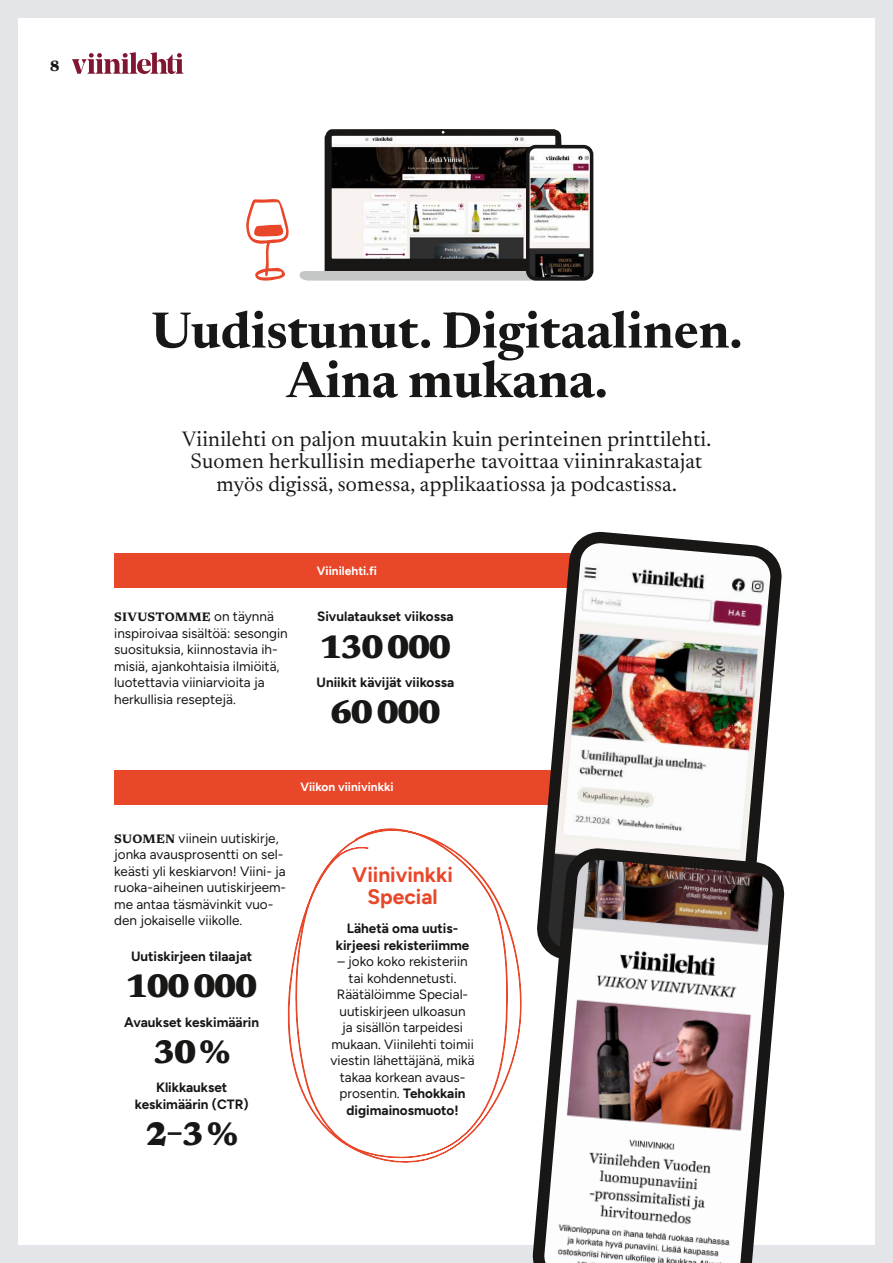
<style>
.page{position:relative;width:893px;height:1263px;background:#fff}
.page>*{position:absolute;margin:0;border:0;box-sizing:border-box;transform-origin:0 0}
.t1{font:700 51px/49.5px "Newsreader 36 pt";color:#181716;text-align:center}
.t2{font:800 33px "Newsreader";letter-spacing:-.06em;color:#181716}
.t3{font:21px/22.5px "Newsreader 36 pt";letter-spacing:.01em;color:#181716;text-align:center}
.t4{font:700 21px/22.5px "Figtree";color:#e9472a;text-align:center}
.t5{font:800 15px "Newsreader 36 pt";color:#181716}
.t6{font:13.5px/16.5px "Figtree";color:#181716}
.t7{font:700 13.5px/16.5px "Figtree";color:#181716;text-align:center}
.t8{font:700 12.3px "Newsreader";letter-spacing:.02em;color:#181716}
.t9{font:700 12px "Figtree";color:#fff}
.s1{font-family:"Figtree";font-weight:400;font-size:13.5px}
.s2{font-family:"Newsreader";font-weight:700;font-size:12.3px}
.s3{font-weight:700}
</style>
<div class="page">
<div style="left:0;top:0;width:893px;height:1263px;border:18px solid #e3e5e8"></div>
<svg style="left:72px;top:52px;width:112px;height:22px"></svg>
<svg style="left:287px;top:828px;width:235px;height:335px"></svg>
<div style="left:114px;top:554px;width:466px;height:34px;background:#e9472a"></div>
<div style="left:114px;top:770px;width:466px;height:34px;background:#e9472a"></div>
<img style="left:529px;top:531px;width:253px;height:311px">
<svg style="left:525px;top:842px;width:267px;height:421px"></svg>
<svg style="left:299px;top:129px;width:285px;height:152px"></svg>
<img style="left:531px;top:150px;width:57px;height:126px">
<div style="left:526px;top:145px;width:67px;height:136px;border:4px solid #181716;border-radius:8px"></div>
<svg style="left:246px;top:199px;width:43px;height:82px"></svg>
<p class="t5" style="left:50px;top:55px;width:11px">8</p>
<h1 class="t1" style="left:152px;top:302px;width:592px">Uudistunut. Digitaalinen.<br>Aina mukana.</h1>
<h3 class="t3" style="left:182px;top:426px;width:531px">Viinilehti on paljon muutakin kuin perinteinen printtilehti.<br>Suomen herkullisin mediaperhe tavoittaa viininrakastajat myös digissä, somessa, applikaatiossa ja podcastissa.</h3>
<p class="t8" style="left:114px;top:608px;width:161px">SIVUSTOMME <span class="s1">on täynnä</span></p>
<p class="t6" style="left:114px;top:625px;width:175px">inspiroivaa sisältöä: sesongin suosituksia, kiinnostavia ih&shy;misiä, ajankohtaisia ilmiöitä, luotettavia viiniarvioita ja herkullisia reseptejä.</p>
<p class="t9" style="left:317px;top:564px;width:62px">Viinilehti.fi</p>
<p class="t7" style="left:317px;top:608px;width:138px">Sivulataukset viikossa</p>
<h2 class="t2" style="left:319px;top:622px;width:133px">130 000</h2>
<p class="t7" style="left:316px;top:674px;width:139px">Uniikit kävijät viikossa</p>
<h2 class="t2" style="left:330px;top:687px;width:113px">60 000</h2>
<p class="t9" style="left:300px;top:780px;width:95px">Viikon viinivinkki</p>
<p class="t6" style="left:114px;top:830px;width:173px"><span class="s2">SUOMEN</span> viinein uutiskirje, jonka avausprosentti on sel&shy;keästi yli keskiarvon! Viini- ja ruoka-aiheinen uutiskirjeem&shy;me antaa täsmävinkit vuo&shy;den jokaiselle viikolle.</p>
<p class="t7" style="left:131px;top:948px;width:123px">Uutiskirjeen tilaajat</p>
<h2 class="t2" style="left:126px;top:961px;width:133px">100 000</h2>
<p class="t7" style="left:124px;top:1013px;width:136px">Avaukset keskimäärin</p>
<h2 class="t2" style="left:153px;top:1027px;width:79px">30 %</h2>
<p class="t7" style="left:135px;top:1079px;width:115px">Klikkaukset keskimäärin (CTR)</p>
<h2 class="t2" style="left:145px;top:1109px;width:94px">2–3 %</h2>
<h3 class="t4" style="left:352px;top:863px;width:102px">Viinivinkki<br>Special</h3>
<p class="t7" style="left:336px;top:920px;width:135px">Lähetä oma uutis&shy;kirjeesi rekisteriimme</p>
<p class="t6" style="left:331px;top:953px;width:146px;text-align:center">– joko koko rekisteriin tai kohdennetusti.<br>Räätälöimme Special&shy;uutiskirjeen ulkoasun<br>ja sisällön tarpeidesi mukaan. Viinilehti toimii viestin lähettäjänä, mikä takaa korkean avaus&shy;prosentin. <span class="s3">Tehokkain digimainosmuoto!</span></p>
</div>
